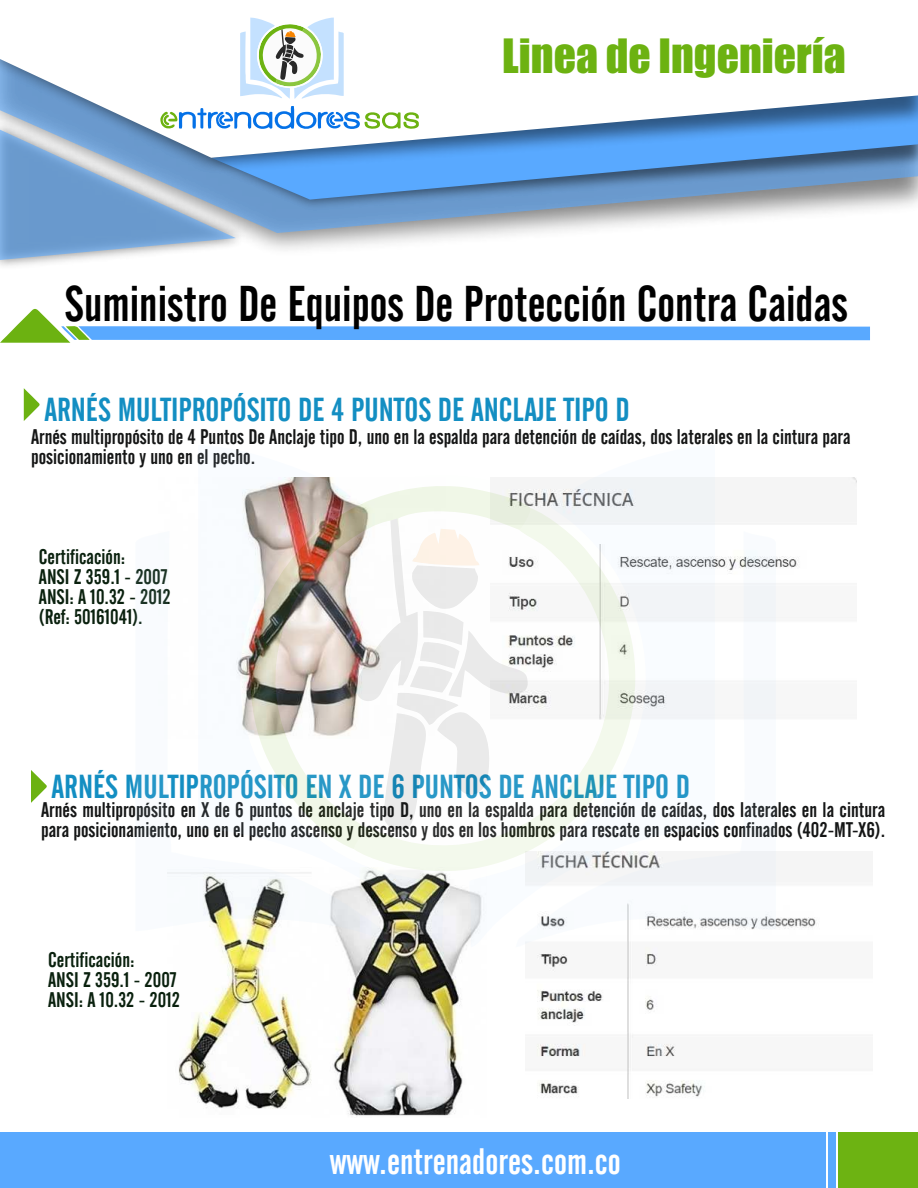
<style>
.page{position:relative;width:918px;height:1188px;background:#fff}
.page>*{position:absolute;margin:0;border:0;box-sizing:border-box;transform-origin:0 0}
.t1{font:49.8px "Alternate Gothic No 2 BT";color:#000}
.t2{font:43.65px "Impact";color:#6cb211}
.t3{font:36.45px "Alternate Gothic No 2 BT";color:#fff}
.t4{font:33px "Alternate Gothic No 2 BT";color:#138ec2}
.t5{font:21px/20.1px "Alternate Gothic No 2 BT";color:#151616}
.t6{font:21px/20.1px "Alternate Gothic No 2 BT";color:#0a210e}
</style>
<div class="page">
<img style="left:178px;top:882px;width:291px;height:234px">
<svg style="left:0;top:309px;width:870px;height:34px"></svg>
<svg style="left:24px;top:388px;width:16px;height:33px"></svg>
<svg style="left:31px;top:770px;width:16px;height:33px"></svg>
<img style="left:537px;top:917px;width:279px;height:182px">
<svg style="left:469px;top:477px;width:246px;height:464px;fill:#f0f3f5"></svg>
<img style="left:198px;top:882px;width:246px;height:65px">
<img style="left:167px;top:872px;width:229px;height:72px">
<svg style="left:516px;top:531px;width:260px;height:416px"></svg>
<svg style="left:209px;top:477px;width:452px;height:405px;fill:#f6f9f7"></svg>
<svg style="left:352px;top:518px;width:181px;height:315px"></svg>
<svg style="left:419px;top:200px;width:499px;height:30px"></svg>
<svg style="left:419px;top:158px;width:499px;height:41px;background:#6492c4"></svg>
<svg style="left:0;top:17px;width:918px;height:141px"></svg>
<div style="left:0;top:1132px;width:825px;height:55px;background:#59a9ff"></div>
<div style="left:839px;top:1132px;width:79px;height:55px;background:#6db312"></div>
<div style="left:828px;top:1132px;width:8px;height:55px;background:#59a9ff"></div>
<svg style="left:0;top:105px;width:419px;height:155px"></svg>
<svg style="left:240px;top:18px;width:104px;height:81px"></svg>
<h2 class="t2" style="left:502px;top:22px;width:345px">Linea de Ingeniería</h2>
<h1 class="t1" style="left:65px;top:276px;width:785px">Suministro De Equipos De Protección Contra Caidas</h1>
<h3 class="t4" style="left:44px;top:391px;width:587px">ARNÉS MULTIPROPÓSITO DE 4 PUNTOS DE ANCLAJE TIPO D</h3>
<p class="t5" style="left:31px;top:427px;width:821px">Arnés multipropósito de 4 Puntos De Anclaje tipo D, uno en la espalda para detención de caídas, dos laterales en la cintura para posicionamiento y uno en el pecho.</p>
<p class="t6" style="left:39px;top:547px;width:133px">Certificación:<br>ANSI Z 359.1 - 2007<br>ANSI: A 10.32 - 2012 (Ref: 50161041).</p>
<h3 class="t4" style="left:52px;top:768px;width:640px">ARNÉS MULTIPROPÓSITO EN X DE 6 PUNTOS DE ANCLAJE TIPO D</h3>
<p class="t5" style="left:41px;top:800px;width:846px">Arnés multipropósito en X de 6 puntos de anclaje tipo D, uno en la espalda para detención de caídas, dos laterales en la cintura para posicionamiento, uno en el pecho ascenso y descenso y dos en los hombros para rescate en espacios confinados (402-MT-X6).</p>
<p class="t6" style="left:48px;top:950px;width:133px">Certificación:<br>ANSI Z 359.1 - 2007<br>ANSI: A 10.32 - 2012</p>
<h3 class="t3" style="left:330px;top:1141px;width:293px">www.entrenadores.com.co</h3>
</div>
